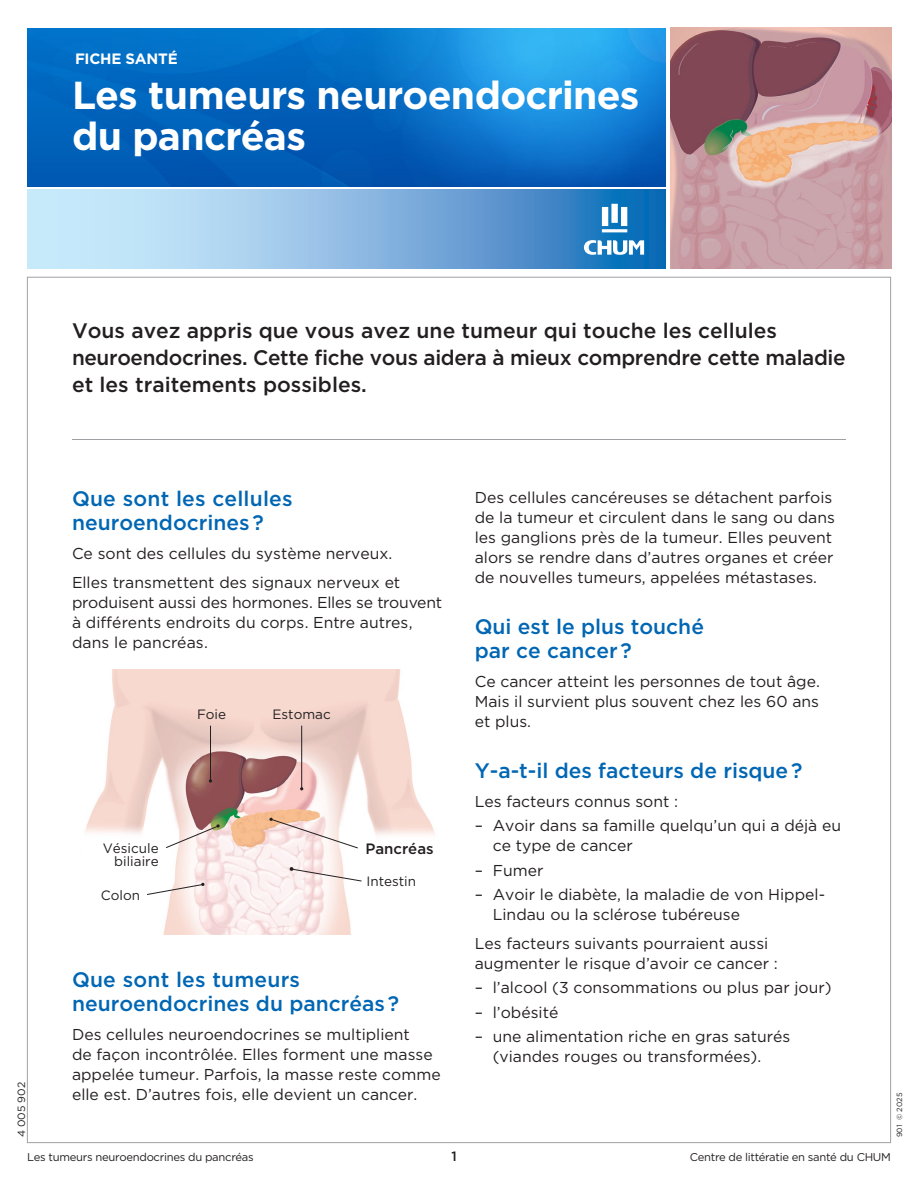
<style>
.page{position:relative;width:918px;height:1188px;background:#fff}
.page>*{position:absolute;margin:0;border:0;box-sizing:border-box;transform-origin:0 0}
.t1{font:700 39px/40.5px "Gotham";letter-spacing:-.02em;color:#fff}
.t2{font:500 21px/27px "Gotham";color:#231f20}
.t3{font:500 21px/24px "Gotham";color:#0166b3}
.t4{font:15.75px/20px "Gotham";color:#231f20}
.t5{font:700 15px "Gotham";letter-spacing:-.015em;color:#fff}
.t6{font:500 15px "Gotham";color:#231f20}
.t7{font:13.5px "Gotham";color:#231f20}
.t8{font:500 13.5px "Gotham";color:#231f20}
.t9{font:11.25px "Gotham";letter-spacing:-.025em;color:#231f20}
.t10{font:10.5px "Gotham";color:#231f20}
.t11{font:7.5px "Gotham";color:#231f20}
</style>
<div class="page">
<img style="left:671px;top:28px;width:220px;height:241px">
<img style="left:27px;top:28px;width:639px;height:159px">
<svg style="left:27px;top:189px;width:639px;height:80px;background:#85b7e0"></svg>
<svg style="left:602px;top:204px;width:25px;height:28px"></svg>
<svg style="left:584px;top:240px;width:60px;height:15px"></svg>
<hr style="left:72px;top:439px;width:774px;height:1px;background:#a0a1a5">
<img style="left:85px;top:669px;width:350px;height:265px">
<hr style="left:210px;top:726px;width:1px;height:55px;background:#231f20">
<hr style="left:301px;top:726px;width:1px;height:63px;background:#231f20">
<svg style="left:300px;top:787px;width:4px;height:4px"></svg>
<svg style="left:165px;top:824px;width:55px;height:24px"></svg>
<svg style="left:147px;top:883px;width:58px;height:12px"></svg>
<svg style="left:289px;top:867px;width:73px;height:15px"></svg>
<svg style="left:269px;top:817px;width:89px;height:32px"></svg>
<p class="t5" style="left:75px;top:49px;width:104px">FICHE SANTÉ</p>
<h1 class="t1" style="left:72px;top:75px;width:569px">Les tumeurs neuroendocrines du pancréas</h1>
<h2 class="t2" style="left:72px;top:317px;width:775px">Vous avez appris que vous avez une tumeur qui touche les cellules neuroendocrines. Cette fiche vous aidera à mieux comprendre cette maladie et les traitements possibles.</h2>
<h2 class="t3" style="left:72px;top:486px;width:222px">Que sont les cellules neuroendocrines ?</h2>
<p class="t4" style="left:72px;top:538px;width:330px;line-height:29px">Ce sont des cellules du système nerveux.<br>Elles transmettent des signaux nerveux et</p>
<p class="t4" style="left:72px;top:592px;width:372px">produisent aussi des hormones. Elles se trouvent à différents endroits du corps. Entre autres, dans le pancréas.</p>
<p class="t4" style="left:475px;top:487px;width:362px">Des cellules cancéreuses se détachent parfois de la tumeur et circulent dans le sang ou dans les ganglions près de la tumeur. Elles peuvent alors se rendre dans d’autres organes et créer de nouvelles tumeurs, appelées métastases.</p>
<h2 class="t3" style="left:475px;top:614px;width:231px">Qui est le plus touché par ce cancer ?</h2>
<p class="t4" style="left:475px;top:671px;width:347px;text-align:justify">Ce cancer atteint les personnes de tout âge.<br>Mais il survient plus souvent chez les 60 ans et plus.</p>
<h2 class="t3" style="left:475px;top:758px;width:329px">Y-a-t-il des facteurs de risque ?</h2>
<p class="t4" style="left:475px;top:791px;width:205px">Les facteurs connus sont :</p>
<p class="t4" style="left:493px;top:815px;width:350px;text-indent:-18px">– Avoir dans sa famille quelqu’un qui a déjà eu ce type de cancer</p>
<p class="t4" style="left:475px;top:860px;width:70px">– Fumer</p>
<p class="t4" style="left:493px;top:884px;width:334px;text-indent:-18px">– Avoir le diabète, la maladie de von Hippel-<br>Lindau ou la sclérose tubéreuse</p>
<p class="t4" style="left:475px;top:933px;width:305px">Les facteurs suivants pourraient aussi augmenter le risque d’avoir ce cancer :</p>
<p class="t4" style="left:475px;top:977px;width:358px">– l’alcool (3 consommations ou plus par jour)</p>
<p class="t4" style="left:475px;top:1002px;width:85px">– l’obésité</p>
<p class="t4" style="left:493px;top:1026px;width:299px;text-indent:-18px">– une alimentation riche en gras saturés (viandes rouges ou transformées).</p>
<p class="t7" style="left:197px;top:705px;width:31px">Foie</p>
<p class="t7" style="left:273px;top:705px;width:60px">Estomac</p>
<p class="t7" style="left:103px;top:839px;width:57px">Vésicule</p>
<p class="t6" style="left:365px;top:839px;width:70px">Pancréas</p>
<p class="t7" style="left:114px;top:853px;width:46px">biliaire</p>
<p class="t7" style="left:101px;top:886px;width:41px">Colon</p>
<p class="t7" style="left:366px;top:873px;width:51px">Intestin</p>
<h2 class="t3" style="left:72px;top:968px;width:329px">Que sont les tumeurs neuroendocrines du pancréas ?</h2>
<p class="t4" style="left:72px;top:1024px;width:370px">Des cellules neuroendocrines se multiplient<br>de façon incontrôlée. Elles forment une masse appelée tumeur. Parfois, la masse reste comme elle est. D’autres fois, elle devient un cancer.</p>
<p class="t10" style="left:15px;top:1137px;width:57px;rotate:-90deg">4 005 902</p>
<p class="t11" style="left:895px;top:1137px;width:46px;rotate:-90deg">901 © 2025</p>
<p class="t9" style="left:27px;top:1150px;width:228px">Les tumeurs neuroendocrines du pancréas</p>
<p class="t8" style="left:451px;top:1147px;width:7px">1</p>
<p class="t9" style="left:690px;top:1150px;width:203px">Centre de littératie en santé du CHUM</p>
</div>
